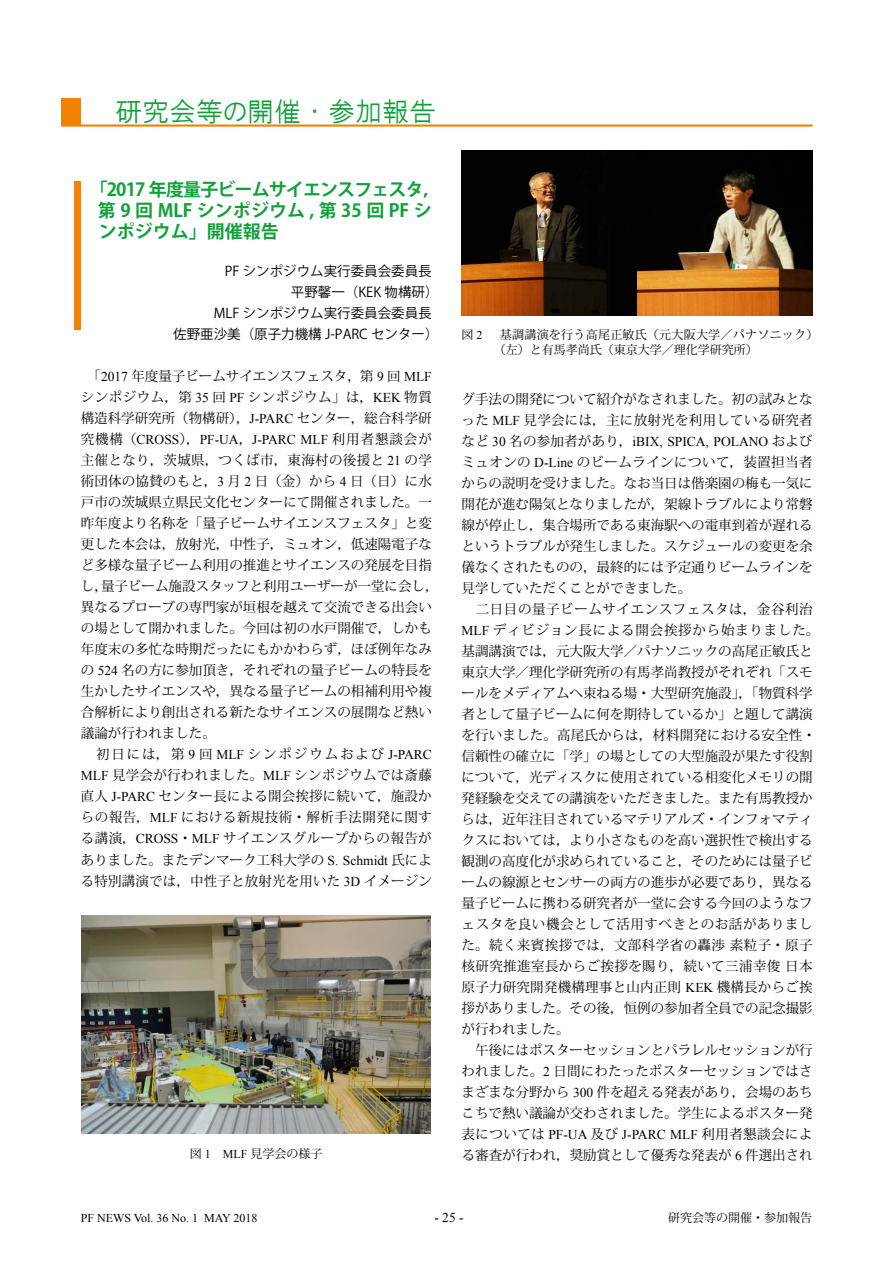
<style>
.page{position:relative;width:893px;height:1263px;background:#fff}
.page>*{position:absolute;margin:0;border:0;box-sizing:border-box;transform-origin:0 0}
.t1{font:27px "HGP Gothic M";color:#10a13a}
.t2{font:700 18px/21px "Koz Go Pro";letter-spacing:-.05em;color:#10a13a}
.t3{font:13.5px/21px "Koz Min Pro";color:#000}
.t4{font:13.5px "Times New Roman";color:#000}
.t5{font:13.5px "Koz Go Pro";color:#000}
.t6{font:12px/15px "Koz Min Pro";letter-spacing:.025em;color:#000}
.t7{font:12px "Koz Min Pro";color:#000}
.t8{font:12px "Times New Roman";color:#000}
.s1{font-family:"HGS Soei Kakugothic UB";color:#000}
.s2{font-family:"Times New Roman"}
.s3{font-family:"Koz Min Pro"}
</style>
<div class="page">
<div style="left:74px;top:181px;width:7px;height:149px;background:#f08200"></div>
<hr style="left:61px;top:124px;width:752px;height:3px;background:#f08200">
<div style="left:61px;top:98px;width:20px;height:28px;background:#f08200"></div>
<img style="left:462px;top:151px;width:351px;height:164px">
<img style="left:81px;top:916px;width:350px;height:218px">
<h1 class="t1" style="left:61px;top:98px;width:377px"><span class="s1">　　</span>研究会等の開催・参加報告</h1>
<h2 class="t2" style="left:81px;top:180px;width:362px">　「2017 年度量子ビームサイエンスフェスタ，　第 9 回 MLF シンポジウム , 第 35 回 PF シ　ンポジウム」開催報告</h2>
<p class="t5" style="left:225px;top:263px;width:209px">PF シンポジウム実行委員会委員長</p>
<p class="t5" style="left:291px;top:284px;width:149px">平野馨一（KEK 物構研）</p>
<p class="t5" style="left:214px;top:305px;width:219px">MLF シンポジウム実行委員会委員長</p>
<p class="t5" style="left:173px;top:326px;width:267px">佐野亜沙美（原子力機構 J-PARC センター）</p>
<p class="t3" style="left:81px;top:365px;width:353px;text-align:justify">　「<span class="s2">2017</span> 年度量子ビームサイエンスフェスタ，第 <span class="s2">9</span> 回 <span class="s2">MLF</span>シンポジウム，第 <span class="s2">35</span> 回 <span class="s2">PF</span> シンポジウム」は，<span class="s2">KEK</span> 物質構造科学研究所（物構研），<span class="s2">J-PARC</span> センター，総合科学研</p>
<p class="t4" style="left:81px;top:431px;width:353px"><span class="s3">究機構（</span>CROSS<span class="s3">），</span>PF-UA<span class="s3">，</span>J-PARC MLF <span class="s3">利用者懇談会が</span></p>
<p class="t3" style="left:81px;top:449px;width:359px">主催となり，茨城県，つくば市，東海村の後援と <span class="s2">21</span> の学術団体の協賛のもと，<span class="s2">3</span> 月 <span class="s2">2</span> 日（金）から <span class="s2">4</span> 日（日）に水戸市の茨城県立県民文化センターにて開催されました。一昨年度より名称を「量子ビームサイエンスフェスタ」と変更した本会は，放射光，中性子，ミュオン，低速陽電子など多様な量子ビーム利用の推進とサイエンスの発展を目指し，量子ビーム施設スタッフと利用ユーザーが一堂に会し，異なるプローブの専門家が垣根を越えて交流できる出会いの場として開かれました。今回は初の水戸開催で，しかも年度末の多忙な時期だったにもかかわらず，ほぼ例年なみの <span class="s2">524</span> 名の方に参加頂き，それぞれの量子ビームの特長を生かしたサイエンスや，異なる量子ビームの相補利用や複合解析により創出される新たなサイエンスの展開など熱い議論が行われました。<br>　初日には，第 <span class="s2">9</span> 回 <span class="s2">MLF</span> シンポジウムおよび <span class="s2">J-PARC<br>MLF</span> 見学会が行われました。<span class="s2">MLF</span> シンポジウムでは斎藤直人 <span class="s2">J-PARC</span> センター長による開会挨拶に続いて，施設からの報告，<span class="s2">MLF</span> における新規技術・解析手法開発に関する講演，<span class="s2">CROSS</span>・<span class="s2">MLF</span> サイエンスグループからの報告がありました。またデンマーク工科大学の <span class="s2">S. Schmidt</span> 氏による特別講演では，中性子と放射光を用いた <span class="s2">3D</span> イメージン</p>
<p class="t7" style="left:190px;top:1145px;width:134px">図 <span class="s2">1 MLF</span> 見学会の様子</p>
<p class="t7" style="left:462px;top:326px;width:22px">図<span class="s2">2</span></p>
<p class="t6" style="left:494px;top:327px;width:326px;text-indent:6px">基調講演を行う高尾正敏氏（元大阪大学／パナソニック）（左）と有馬孝尚氏（東京大学／理化学研究所）</p>
<p class="t3" style="left:462px;top:388px;width:353px">グ手法の開発について紹介がなされました。初の試みとなった <span class="s2">MLF</span> 見学会には，主に放射光を利用している研究者</p>
<p class="t4" style="left:462px;top:432px;width:353px"><span class="s3">など</span> 30 <span class="s3">名の参加者があり，</span>iBIX, SPICA, POLANO <span class="s3">および</span></p>
<p class="t3" style="left:462px;top:451px;width:359px">ミュオンの <span class="s2">D-Line</span> のビームラインについて，装置担当者からの説明を受けました。なお当日は偕楽園の梅も一気に開花が進む陽気となりましたが，架線トラブルにより常磐線が停止し，集合場所である東海駅への電車到着が遅れるというトラブルが発生しました。スケジュールの変更を余儀なくされたものの，最終的には予定通りビームラインを見学していただくことができました。<br>　二日目の量子ビームサイエンスフェスタは，金谷利治<br><span class="s2">MLF</span> ディビジョン長による開会挨拶から始まりました。基調講演では，元大阪大学／パナソニックの高尾正敏氏と東京大学／理化学研究所の有馬孝尚教授がそれぞれ「スモールをメディアムへ束ねる場・大型研究施設」，「物質科学者として量子ビームに何を期待しているか」と題して講演を行いました。高尾氏からは，材料開発における安全性・信頼性の確立に「学」の場としての大型施設が果たす役割について，光ディスクに使用されている相変化メモリの開発経験を交えての講演をいただきました。また有馬教授からは，近年注目されているマテリアルズ・インフォマティクスにおいては，より小さなものを高い選択性で検出する観測の高度化が求められていること，そのためには量子ビームの線源とセンサーの両方の進歩が必要であり，異なる量子ビームに携わる研究者が一堂に会する今回のようなフェスタを良い機会として活用すべきとのお話がありました。続く来賓挨拶では，文部科学省の轟渉素粒子・原子核研究推進室長からご挨拶を賜り，続いて三浦幸俊日本原子力研究開発機構理事と山内正則 <span class="s2">KEK</span> 機構長からご挨拶がありました。その後，恒例の参加者全員での記念撮影が行われました。<br>　午後にはポスターセッションとパラレルセッションが行われました。<span class="s2">2</span> 日間にわたったポスターセッションではさまざまな分野から <span class="s2">300</span> 件を超える発表があり，会場のあちこちで熱い議論が交わされました。学生によるポスター発表については <span class="s2">PF-UA</span> 及び <span class="s2">J-PARC MLF</span> 利用者懇談会による審査が行われ，奨励賞として優秀な発表が <span class="s2">6</span> 件選出され</p>
<p class="t8" style="left:81px;top:1210px;width:178px">PF NEWS Vol. 36 No. 1 MAY 2018</p>
<p class="t4" style="left:434px;top:1209px;width:31px">- 25 -</p>
<p class="t7" style="left:668px;top:1209px;width:145px">研究会等の開催・参加報告</p>
</div>
